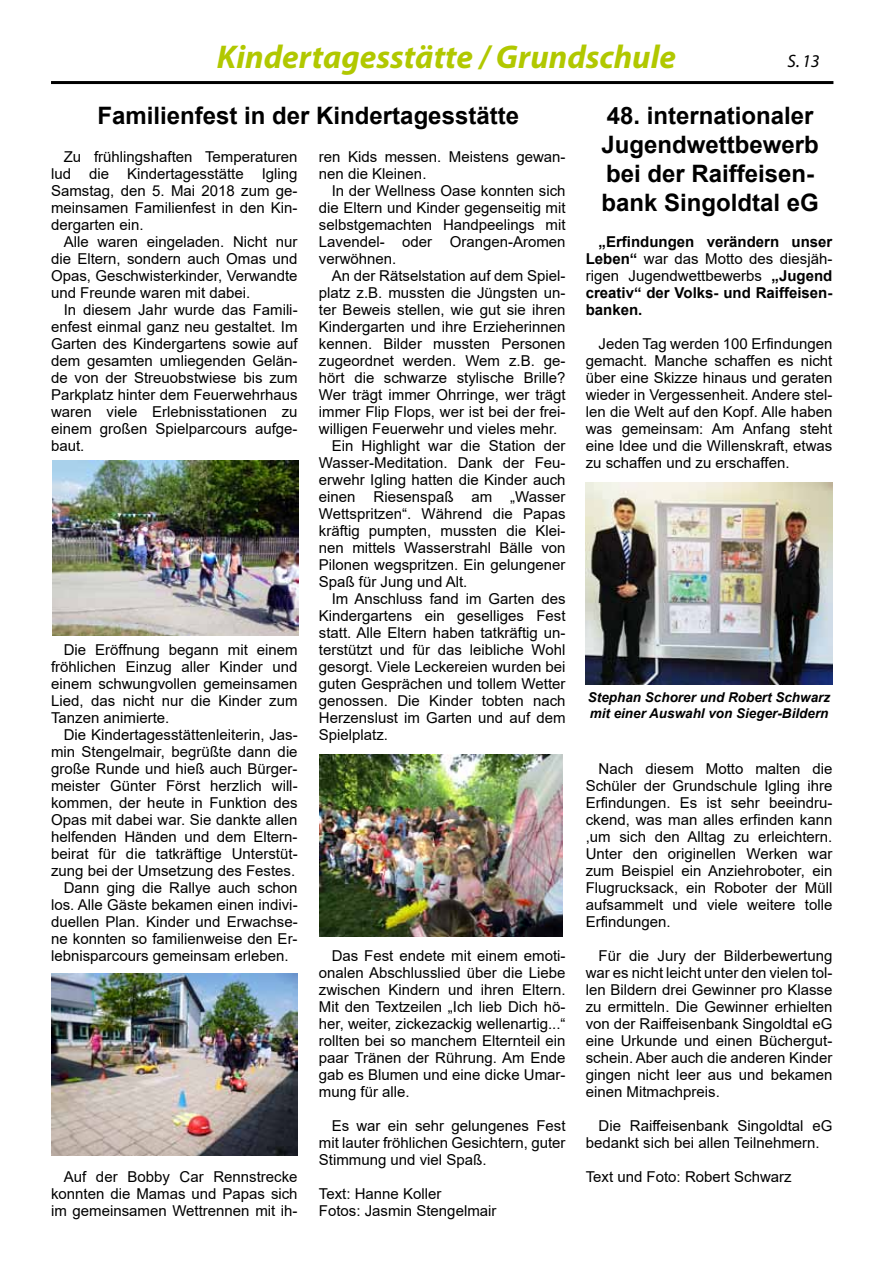
<style>
.page{position:relative;width:893px;height:1263px;background:#fff}
.page>*{position:absolute;margin:0;border:0;box-sizing:border-box;transform-origin:0 0}
.t1{font:italic 700 33px "Myriad Pro";color:#b1c800}
.t2{font:700 24px/28.8px "Arial";color:#000}
.t3{font:italic 18px "Myriad Pro";color:#000}
.t4{font:15px/17px "Arial";color:#000;text-align:justify}
.t5{font:700 15px/17px "Arial";color:#000;text-align:justify}
.t6{font:italic 700 13.5px/16.5px "Arial";color:#000}
.s1{font-weight:400}
</style>
<div class="page">
<hr style="left:51px;top:81px;width:782px;height:3px;background:#000">
<img style="left:320px;top:755px;width:242px;height:181px">
<img style="left:51px;top:974px;width:247px;height:181px">
<img style="left:52px;top:460px;width:247px;height:176px">
<img style="left:586px;top:483px;width:246px;height:202px">
<h1 class="t1" style="left:217px;top:35px;width:461px">Kindertagesstätte / Grundschule</h1>
<p class="t3" style="left:788px;top:49px;width:34px">S. 13</p>
<h2 class="t2" style="left:98px;top:101px;width:423px">Familienfest in der Kindertagesstätte</h2>
<p class="t4" style="left:51px;top:148px;width:248px;text-indent:13px">Zu frühlingshaften Temperaturen lud die Kindertagesstätte Igling Samstag, den 5. Mai 2018 zum ge&shy;meinsamen Familienfest in den Kin&shy;dergarten ein.</p>
<p class="t4" style="left:51px;top:233px;width:248px;text-indent:13px">Alle waren eingeladen. Nicht nur die Eltern, sondern auch Omas und Opas, Geschwisterkinder, Verwandte und Freunde waren mit dabei.</p>
<p class="t4" style="left:51px;top:301px;width:248px;text-indent:13px">In diesem Jahr wurde das Famili&shy;enfest einmal ganz neu gestaltet. Im Garten des Kindergartens sowie auf dem gesamten umliegenden Gelän&shy;de von der Streuobstwiese bis zum Parkplatz hinter dem Feuerwehrhaus waren viele Erlebnisstationen zu einem großen Spielparcours aufge&shy;baut.</p>
<h2 class="t2" style="left:601px;top:102px;width:219px">48. internationaler<br>Jugendwettbewerb bei der Raiffeisen&shy;bank Singoldtal eG</h2>
<p class="t4" style="left:319px;top:148px;width:248px">ren Kids messen. Meistens gewan&shy;nen die Kleinen.</p>
<p class="t4" style="left:319px;top:182px;width:248px;text-indent:13px">In der Wellness Oase konnten sich die Eltern und Kinder gegenseitig mit selbstgemachten Handpeelings mit Lavendel- oder Orangen-Aromen verwöhnen.</p>
<p class="t4" style="left:332px;top:267px;width:235px">An der Rätselstation auf dem Spiel-</p>
<p class="t4" style="left:319px;top:284px;width:248px">platz z.B. mussten die Jüngsten un-</p>
<p class="t4" style="left:319px;top:301px;width:248px">ter Beweis stellen, wie gut sie ihren</p>
<p class="t4" style="left:319px;top:318px;width:248px">Kindergarten und ihre Erzieherinnen</p>
<p class="t4" style="left:319px;top:335px;width:248px">kennen. Bilder mussten Personen</p>
<p class="t4" style="left:319px;top:352px;width:248px">zugeordnet werden. Wem z.B. ge-</p>
<p class="t4" style="left:319px;top:369px;width:248px">hört die schwarze stylische Brille?</p>
<p class="t4" style="left:319px;top:386px;width:248px">Wer trägt immer Ohrringe, wer trägt</p>
<p class="t4" style="left:319px;top:403px;width:248px">immer Flip Flops, wer ist bei der frei-</p>
<p class="t4" style="left:319px;top:420px;width:240px">willigen Feuerwehr und vieles mehr.</p>
<p class="t4" style="left:332px;top:437px;width:235px">Ein Highlight war die Station der</p>
<p class="t4" style="left:319px;top:454px;width:248px">Wasser-Meditation. Dank der Feu-</p>
<p class="t4" style="left:319px;top:471px;width:248px">erwehr Igling hatten die Kinder auch</p>
<p class="t4" style="left:319px;top:488px;width:248px">einen Riesenspaß am „Wasser</p>
<p class="t4" style="left:319px;top:505px;width:248px">Wettspritzen“. Während die Papas</p>
<p class="t4" style="left:319px;top:522px;width:248px">kräftig pumpten, mussten die Klei-</p>
<p class="t4" style="left:319px;top:539px;width:248px">nen mittels Wasserstrahl Bälle von</p>
<p class="t4" style="left:319px;top:556px;width:248px">Pilonen wegspritzen. Ein gelungener</p>
<p class="t4" style="left:319px;top:573px;width:150px">Spaß für Jung und Alt.</p>
<p class="t4" style="left:332px;top:590px;width:235px">Im Anschluss fand im Garten des</p>
<p class="t4" style="left:319px;top:607px;width:248px">Kindergartens ein geselliges Fest</p>
<p class="t4" style="left:319px;top:624px;width:248px">statt. Alle Eltern haben tatkräftig un-</p>
<p class="t4" style="left:319px;top:641px;width:248px">terstützt und für das leibliche Wohl</p>
<p class="t4" style="left:319px;top:658px;width:248px">gesorgt. Viele Leckereien wurden bei</p>
<p class="t4" style="left:319px;top:675px;width:248px">guten Gesprächen und tollem Wetter</p>
<p class="t4" style="left:319px;top:692px;width:248px">genossen. Die Kinder tobten nach</p>
<p class="t4" style="left:319px;top:709px;width:248px">Herzenslust im Garten und auf dem</p>
<p class="t4" style="left:319px;top:726px;width:71px">Spielplatz.</p>
<p class="t5" style="left:586px;top:233px;width:248px;text-indent:13px">„Erfindungen verändern unser Leben“ <span class="s1">war das Motto des diesjäh&shy;rigen Jugendwettbewerbs</span> „Jugend creativ“ der Volks- und Raiffeisen&shy;banken.</p>
<p class="t4" style="left:586px;top:335px;width:248px;text-indent:13px">Jeden Tag werden 100 Erfindungen gemacht. Manche schaffen es nicht über eine Skizze hinaus und geraten wieder in Vergessenheit. Andere stel&shy;len die Welt auf den Kopf. Alle haben was gemeinsam: Am Anfang steht eine Idee und die Willenskraft, etwas zu schaffen und zu erschaffen.</p>
<p class="t4" style="left:51px;top:641px;width:248px;text-indent:13px">Die Eröffnung begann mit einem fröhlichen Einzug aller Kinder und einem schwungvollen gemeinsamen Lied, das nicht nur die Kinder zum Tanzen animierte.</p>
<p class="t4" style="left:64px;top:726px;width:235px">Die Kindertagesstättenleiterin, Jas-</p>
<p class="t4" style="left:51px;top:743px;width:248px">min Stengelmair, begrüßte dann die</p>
<p class="t4" style="left:51px;top:760px;width:248px">große Runde und hieß auch Bürger-</p>
<p class="t4" style="left:51px;top:777px;width:248px">meister Günter Först herzlich will-</p>
<p class="t4" style="left:51px;top:794px;width:248px">kommen, der heute in Funktion des</p>
<p class="t4" style="left:51px;top:811px;width:248px">Opas mit dabei war. Sie dankte allen</p>
<p class="t4" style="left:51px;top:828px;width:248px">helfenden Händen und dem Eltern-</p>
<p class="t4" style="left:51px;top:845px;width:248px">beirat für die tatkräftige Unterstüt-</p>
<p class="t4" style="left:51px;top:862px;width:246px">zung bei der Umsetzung des Festes.</p>
<p class="t4" style="left:64px;top:879px;width:235px">Dann ging die Rallye auch schon</p>
<p class="t4" style="left:51px;top:896px;width:248px">los. Alle Gäste bekamen einen indivi-</p>
<p class="t4" style="left:51px;top:913px;width:248px">duellen Plan. Kinder und Erwachse-</p>
<p class="t4" style="left:51px;top:930px;width:248px">ne konnten so familienweise den Er-</p>
<p class="t4" style="left:51px;top:947px;width:239px">lebnisparcours gemeinsam erleben.</p>
<p class="t6" style="left:588px;top:689px;width:244px">Stephan Schorer und Robert Schwarz mit einer Auswahl von Sieger-Bildern</p>
<p class="t4" style="left:586px;top:760px;width:248px;text-indent:13px">Nach diesem Motto malten die Schüler der Grundschule Igling ihre Erfindungen. Es ist sehr beeindru&shy;ckend, was man alles erfinden kann ,um sich den Alltag zu erleichtern.<br>Unter den originellen Werken war zum Beispiel ein Anziehroboter, ein Flugrucksack, ein Roboter der Müll aufsammelt und viele weitere tolle Erfindungen.</p>
<p class="t4" style="left:586px;top:947px;width:248px;text-indent:13px">Für die Jury der Bilderbewertung war es nicht leicht unter den vielen tol&shy;len Bildern drei Gewinner pro Klasse zu ermitteln. Die Gewinner erhielten von der Raiffeisenbank Singoldtal eG eine Urkunde und einen Büchergut&shy;schein. Aber auch die anderen Kinder gingen nicht leer aus und bekamen einen Mitmachpreis.</p>
<p class="t4" style="left:586px;top:1117px;width:248px;text-indent:13px">Die Raiffeisenbank Singoldtal eG bedankt sich bei allen Teilnehmern.</p>
<p class="t4" style="left:586px;top:1168px;width:207px">Text und Foto: Robert Schwarz</p>
<p class="t4" style="left:319px;top:947px;width:248px;text-indent:13px">Das Fest endete mit einem emoti&shy;onalen Abschlusslied über die Liebe zwischen Kindern und ihren Eltern.<br>Mit den Textzeilen „Ich lieb Dich hö&shy;her, weiter, zickezackig wellenartig...“ rollten bei so manchem Elternteil ein paar Tränen der Rührung. Am Ende gab es Blumen und eine dicke Umar&shy;mung für alle.</p>
<p class="t4" style="left:319px;top:1117px;width:248px;text-indent:13px">Es war ein sehr gelungenes Fest mit lauter fröhlichen Gesichtern, guter Stimmung und viel Spaß.</p>
<p class="t4" style="left:319px;top:1185px;width:179px">Text: Hanne Koller<br>Fotos: Jasmin Stengelmair</p>
<p class="t4" style="left:51px;top:1168px;width:248px;text-indent:13px">Auf der Bobby Car Rennstrecke konnten die Mamas und Papas sich im gemeinsamen Wettrennen mit ih-</p>
</div>
